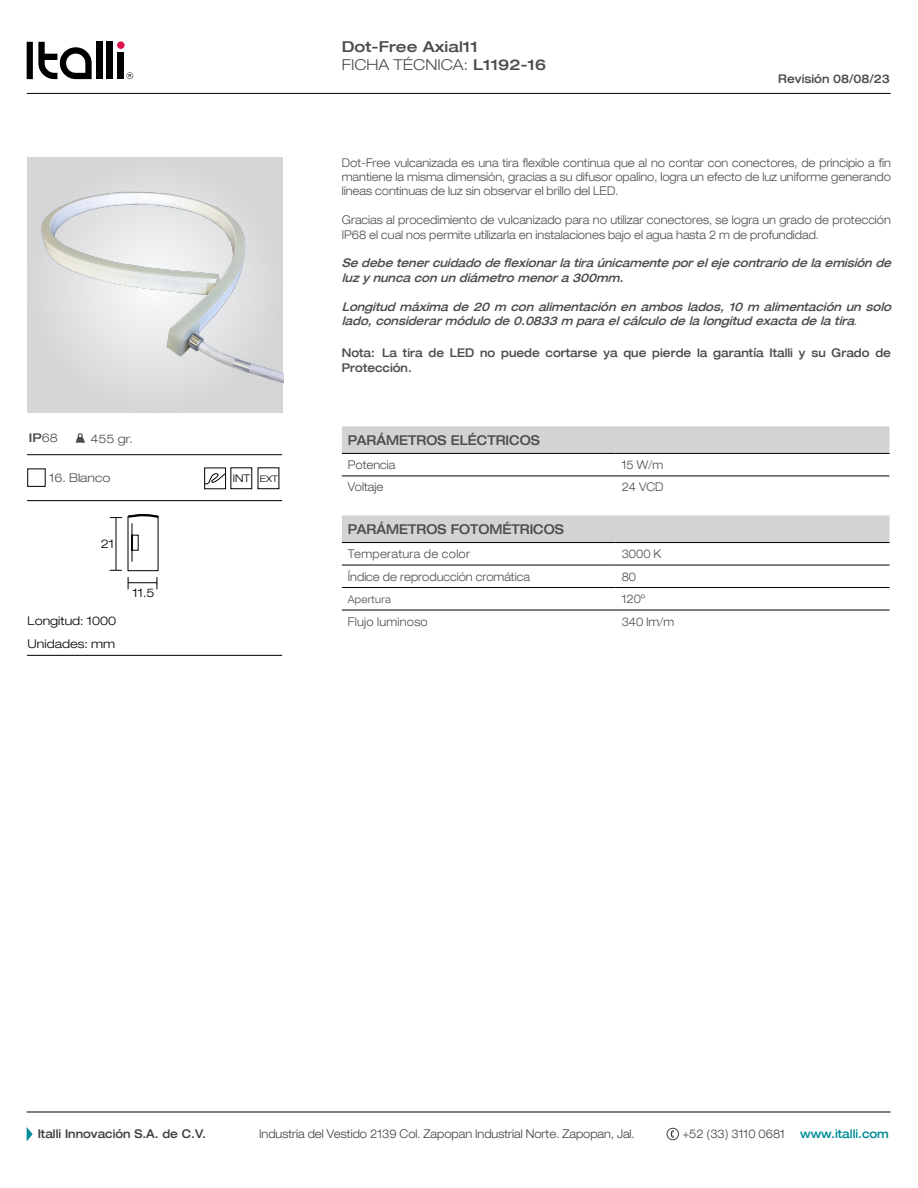
<style>
.page{position:relative;width:918px;height:1188px;background:#fff}
.page>*{position:absolute;margin:0;border:0;box-sizing:border-box;transform-origin:0 0}
.t1{font:300 expanded 15px "Helvetica 43";color:#4d4d4f}
.t2{font:500 expanded 15px "Helvetica 63";color:#4d4d4f}
.t3{font:500 expanded 13.5px "Helvetica 63";color:#4d4d4f;scale:.9 1}
.t4{font:300 expanded 12px/14.4px "Helvetica 43";color:#4d4d4f;text-align:justify;scale:.9 1}
.t5{font:italic 500 expanded 12px/14.4px "Helvetica 63";color:#4d4d4f;scale:.9 1}
.t6{font:500 expanded 12px/14.4px "Helvetica 63";color:#4d4d4f;scale:.9 1}
.t7{font:300 expanded 12px "Helvetica 43";color:#424242;scale:.9 1}
.t8{font:300 expanded 12px "Helvetica 43";letter-spacing:.025em;color:#4d4d4f;scale:.9 1}
.t9{font:300 expanded 12px "Helvetica 43";color:#000}
.t10{font:500 expanded 12px "Helvetica 63";color:#424242;scale:.9 1}
.t11{font:300 expanded 12px "Helvetica 43";color:#4d4d4f}
.t12{font:500 expanded 12px "Helvetica 63";color:#008c99;scale:.9 1}
.t13{font:500 expanded 12px "Helvetica 63";color:#4d4d4f}
.t14{font:300 expanded 10.5px "Helvetica 43";letter-spacing:.025em;color:#4d4d4f;scale:.9 1}
.t15{font:300 expanded 10.5px "Helvetica 43";color:#000}
.s1{font-family:"Helvetica 63";font-weight:500}
.s2{font-family:"Helvetica 43";font-weight:300}
.s3{font-size:9px}
.s4{font-family:"Helvetica 43";font-weight:300;font-style:normal}
</style>
<div class="page">
<hr style="left:27px;top:93px;width:864px;height:1px;background:#000">
<hr style="left:27px;top:1112px;width:864px;height:1px;background:#000">
<svg style="left:27px;top:1127px;width:6px;height:14px"></svg>
<svg style="left:670px;top:1130px;width:4px;height:8px"></svg>
<div style="left:667px;top:1128px;width:12px;height:12px;border:1px solid #424242;border-radius:50%"></div>
<svg style="left:27px;top:42px;width:65px;height:37px"></svg>
<div style="left:96px;top:41px;width:6px;height:38px;background:#000"></div>
<div style="left:107px;top:41px;width:6px;height:38px;background:#000"></div>
<div style="left:118px;top:52px;width:6px;height:27px;background:#000"></div>
<div style="left:117px;top:41px;width:8px;height:8px;background:#e1134f;border-radius:50%"></div>
<svg style="left:127px;top:72px;width:6px;height:7px"></svg>
<svg style="left:342px;top:426px;width:548px;height:27px;background:#d0d2d3"></svg>
<hr style="left:342px;top:453px;width:274px;height:1px;background:#000">
<hr style="left:616px;top:453px;width:274px;height:1px;background:#000">
<hr style="left:342px;top:476px;width:274px;height:1px;background:#000">
<hr style="left:616px;top:476px;width:274px;height:1px;background:#000">
<div style="left:342px;top:515px;width:548px;height:27px;background:#d1d3d4"></div>
<hr style="left:342px;top:542px;width:274px;height:1px;background:#000">
<hr style="left:616px;top:542px;width:274px;height:1px;background:#000">
<hr style="left:342px;top:565px;width:274px;height:1px;background:#000">
<hr style="left:616px;top:565px;width:274px;height:1px;background:#000">
<hr style="left:342px;top:587px;width:274px;height:1px;background:#000">
<hr style="left:616px;top:587px;width:274px;height:1px;background:#000">
<hr style="left:342px;top:610px;width:274px;height:1px;background:#000">
<hr style="left:616px;top:610px;width:274px;height:1px;background:#000">
<hr style="left:27px;top:454px;width:255px;height:1px;background:#000">
<hr style="left:27px;top:500px;width:255px;height:1px;background:#000">
<svg style="left:76px;top:433px;width:9px;height:10px"></svg>
<svg style="left:128px;top:577px;width:30px;height:12px"></svg>
<svg style="left:110px;top:514px;width:49px;height:57px"></svg>
<hr style="left:27px;top:655px;width:255px;height:1px;background:#000">
<div style="left:28px;top:157px;width:255px;height:256px;background:#d3d5d6"></div>
<div style="left:258px;top:468px;width:21px;height:21px;border:1px solid #000"></div>
<div style="left:204px;top:468px;width:22px;height:21px;border:1px solid #000"></div>
<svg style="left:204px;top:472px;width:22px;height:13px"></svg>
<img style="left:41px;top:191px;width:243px;height:193px">
<p class="t2" style="left:342px;top:37px;width:138px">Dot-Free Axial11</p>
<p class="t1" style="left:342px;top:56px;width:206px">FICHA TÉCNICA: <span class="s1">L1192-16</span></p>
<p class="t6" style="left:778px;top:71px;width:126px">Revisión 08/08/23</p>
<p class="t13" style="left:29px;top:430px;width:30px">IP<span class="s2">68</span></p>
<p class="t11" style="left:91px;top:432px;width:44px">455 gr.</p>
<p class="t11" style="left:49px;top:470px;width:63px">16. Blanco</p>
<p class="t9" style="left:101px;top:536px;width:15px">21</p>
<p class="t9" style="left:28px;top:613px;width:90px">Longitud: 1000</p>
<p class="t9" style="left:28px;top:637px;width:89px">Unidades: mm</p>
<p class="t9" style="left:133px;top:585px;width:24px">11.5</p>
<p class="t15" style="left:233px;top:472px;width:46px">INT <span class="s3">EXT</span></p>
<p class="t4" style="left:342px;top:155px;width:612px">Dot-Free vulcanizada es una tira flexible continua que al no contar con conectores, de principio a fin mantiene la misma dimensión, gracias a su difusor opalino, logra un efecto de luz uniforme generando líneas continuas de luz sin observar el brillo del LED.</p>
<p class="t4" style="left:342px;top:213px;width:612px">Gracias al procedimiento de vulcanizado para no utilizar conectores, se logra un grado de protección<br>IP68 el cual nos permite utilizarla en instalaciones bajo el agua hasta 2 m de profundidad.</p>
<p class="t5" style="left:342px;top:256px;width:616px">Se debe tenercuidado de flexionarla tira únicamente poreleje contrario de la emisión de luzy nunca con un diámetro menora 300mm.</p>
<p class="t5" style="left:342px;top:299px;width:616px">Longitud máxima de 20 m con alimentación en ambos lados, 10 m alimentación un solo lado,considerarmódulo de 0.0833 m para elcálculo de la longitud exacta de la tira<span class="s4">.</span></p>
<p class="t6" style="left:342px;top:346px;width:612px">Nota: La tira de LED no puede cortarse ya que pierde la garantía Italli y su Grado de<br>Protección.</p>
<p class="t3" style="left:348px;top:432px;width:215px">PARÁMETROS ELÉCTRICOS</p>
<p class="t4" style="left:348px;top:457px;width:54px">Potencia</p>
<p class="t4" style="left:622px;top:457px;width:48px">15 W/m</p>
<p class="t4" style="left:348px;top:480px;width:41px">Voltaje</p>
<p class="t4" style="left:622px;top:480px;width:48px">24 VCD</p>
<p class="t3" style="left:348px;top:521px;width:241px">PARÁMETROS FOTOMÉTRICOS</p>
<p class="t8" style="left:348px;top:547px;width:137px">Temperatura de color</p>
<p class="t4" style="left:622px;top:547px;width:46px">3000 K</p>
<p class="t4" style="left:348px;top:569px;width:204px">Índice de reproducción cromática</p>
<p class="t4" style="left:622px;top:569px;width:18px">80</p>
<p class="t14" style="left:348px;top:593px;width:49px">Apertura</p>
<p class="t4" style="left:622px;top:592px;width:28px">120º</p>
<p class="t8" style="left:348px;top:614px;width:90px">Flujo luminoso</p>
<p class="t4" style="left:622px;top:614px;width:60px">340 lm/m</p>
<p class="t10" style="left:38px;top:1127px;width:188px">Italli Innovación S.A. de C.V.</p>
<p class="t7" style="left:259px;top:1127px;width:419px">Industria del Vestido 2139 Col. Zapopan Industrial Norte. Zapopan, Jal.</p>
<p class="t7" style="left:683px;top:1127px;width:115px">+52 (33) 3110 0681</p>
<p class="t12" style="left:800px;top:1127px;width:100px">www.italli.com</p>
</div>
